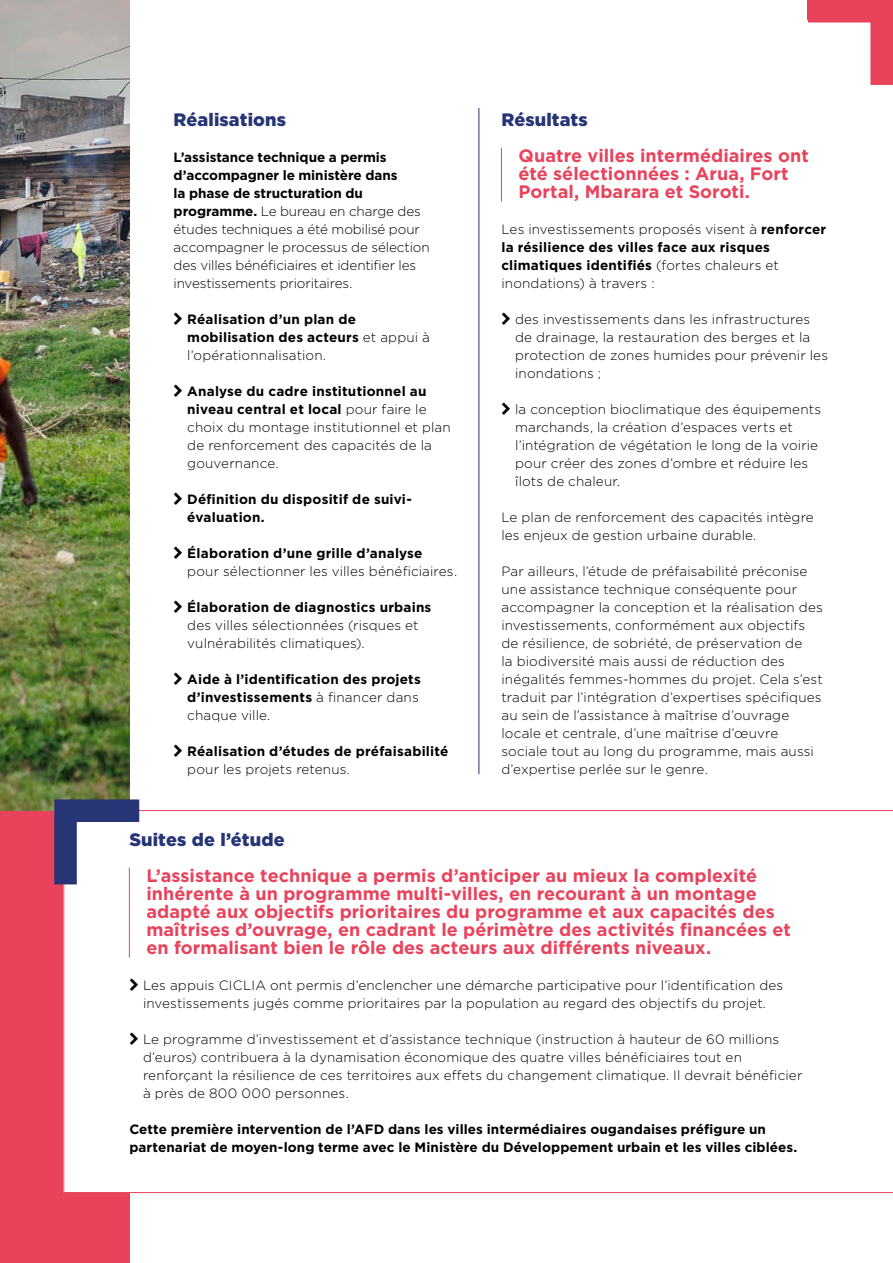
<style>
.page{position:relative;width:893px;height:1263px;background:#fff}
.page>*{position:absolute;margin:0;border:0;box-sizing:border-box;transform-origin:0 0}
.t1{font:700 18px/18px "Gotham";letter-spacing:.005em;color:#e9435c}
.t2{font:900 18px "Gotham";letter-spacing:.01em;color:#273475}
.t3{font:300 13.5px/18px "Gotham";letter-spacing:.01em;color:#000}
.t4{font:700 13.5px/18px "Gotham";letter-spacing:.01em;color:#000}
.t5{font:300 13.5px/18px "Gotham";letter-spacing:-.01em;color:#000}
.s1{font-weight:700}
.s2{font-weight:300}
</style>
<div class="page">
<div style="left:0;top:810px;width:129px;height:453px;background:#e9435c"></div>
<img style="left:0;top:0;width:129px;height:810px">
<hr style="left:501px;top:148px;width:1px;height:54px;background:#e9435c">
<hr style="left:478px;top:108px;width:1px;height:666px;background:#273475">
<svg style="left:63px;top:810px;width:830px;height:383px"></svg>
<hr style="left:129px;top:868px;width:1px;height:90px;background:#e9435c">
<svg style="left:43px;top:788px;width:119px;height:119px"></svg>
<svg style="left:807px;top:0;width:85px;height:85px"></svg>
<div style="left:808px;top:0;width:85px;height:19px;background:#e9435c"></div>
<hr style="left:892px;top:0;width:1px;height:85px;background:#e9435c">
<svg style="left:130px;top:979px;width:8px;height:12px"></svg>
<svg style="left:130px;top:1033px;width:8px;height:12px"></svg>
<h1 class="t2" style="left:174px;top:107px;width:114px">Réalisations</h1>
<p class="t5" style="left:174px;top:148px;width:258px"><span class="s1">L’assistance technique a permis d’accompagner le ministère dans<br>la phase de structuration du programme.</span> Le bureau en charge des études techniques a été mobilisé pour accompagner le processus de sélection des villes bénéficiaires et identifier les investissements prioritaires.</p>
<p class="t4" style="left:187px;top:310px;width:244px">Réalisation d’un plan de mobilisation des acteurs <span class="s2">et appui à l’opérationnalisation.</span></p>
<p class="t3" style="left:187px;top:382px;width:265px"><span class="s1">Analyse du cadre institutionnel au niveau central et local</span> pour faire le choix du montage institutionnel et plan de renforcement des capacités de la gouvernance.</p>
<p class="t4" style="left:187px;top:490px;width:226px">Définition du dispositif de suivi&shy;évaluation.</p>
<p class="t4" style="left:187px;top:544px;width:237px">Élaboration d’une grille d’analyse</p>
<p class="t3" style="left:187px;top:562px;width:271px">pour sélectionner les villes bénéficiaires.</p>
<p class="t4" style="left:187px;top:598px;width:246px">Élaboration de diagnostics urbains</p>
<p class="t3" style="left:187px;top:616px;width:233px">des villes sélectionnées (risques et vulnérabilités climatiques).</p>
<p class="t4" style="left:187px;top:670px;width:235px">Aide à l’identification des projets d’investissements <span class="s2">à financer dans chaque ville.</span></p>
<p class="t4" style="left:187px;top:742px;width:263px">Réalisation d’études de préfaisabilité</p>
<p class="t3" style="left:187px;top:760px;width:164px">pour les projets retenus.</p>
<h1 class="t2" style="left:501px;top:107px;width:88px">Résultats</h1>
<h1 class="t1" style="left:518px;top:147px;width:292px">Quatre villes intermédiaires ont été sélectionnées : Arua, Fort<br>Portal, Mbarara et Soroti.</h1>
<p class="t3" style="left:501px;top:220px;width:326px">Les investissements proposés visent à <span class="s1">renforcer la résilience des villes face aux risques climatiques identifiés</span> (fortes chaleurs et inondations) à travers :</p>
<p class="t3" style="left:515px;top:310px;width:314px">des investissements dans les infrastructures de drainage, la restauration des berges et la protection de zones humides pour prévenir les inondations ;</p>
<p class="t3" style="left:515px;top:400px;width:307px">la conception bioclimatique des équipements marchands, la création d’espaces verts et l’intégration de végétation le long de la voirie pour créer des zones d’ombre et réduire les îlots de chaleur.</p>
<p class="t3" style="left:501px;top:508px;width:314px">Le plan de renforcement des capacités intègre les enjeux de gestion urbaine durable.</p>
<p class="t3" style="left:501px;top:562px;width:323px">Par ailleurs, l’étude de préfaisabilité préconise une assistance technique conséquente pour accompagner la conception et la réalisation des investissements, conformément aux objectifs de résilience, de sobriété, de préservation de<br>la biodiversité mais aussi de réduction des inégalités femmes-hommes du projet. Cela s’est traduit par l’intégration d’expertises spécifiques au sein de l’assistance à maîtrise d’ouvrage locale et centrale, d’une maîtrise d’œuvre sociale tout au long du programme, mais aussi d’expertise perlée sur le genre.</p>
<h1 class="t2" style="left:129px;top:827px;width:157px">Suites de l’étude</h1>
<p class="t1" style="left:146px;top:867px;width:646px">L’assistance technique a permis d’anticiper au mieux la complexité inhérente à un programme multi-villes, en recourant à un montage adapté aux objectifs prioritaires du programme et aux capacités des maîtrises d’ouvrage, en cadrant le périmètre des activités financées et en formalisant bien le rôle des acteurs aux différents niveaux.</p>
<p class="t3" style="left:143px;top:976px;width:642px">Les appuis CICLIA ont permis d’enclencher une démarche participative pour l’identification des investissements jugés comme prioritaires par la population au regard des objectifs du projet.</p>
<p class="t3" style="left:143px;top:1030px;width:661px">Le programme d’investissement et d’assistance technique (instruction à hauteur de 60 millions d’euros) contribuera à la dynamisation économique des quatre villes bénéficiaires tout en renforçant la résilience de ces territoires aux effets du changement climatique. Il devrait bénéficier à près de 800 000 personnes.</p>
<p class="t4" style="left:129px;top:1120px;width:670px">Cette première intervention de l’AFD dans les villes intermédiaires ougandaises préfigure un partenariat de moyen-long terme avec le Ministère du Développement urbain et les villes ciblées.</p>
</div>
